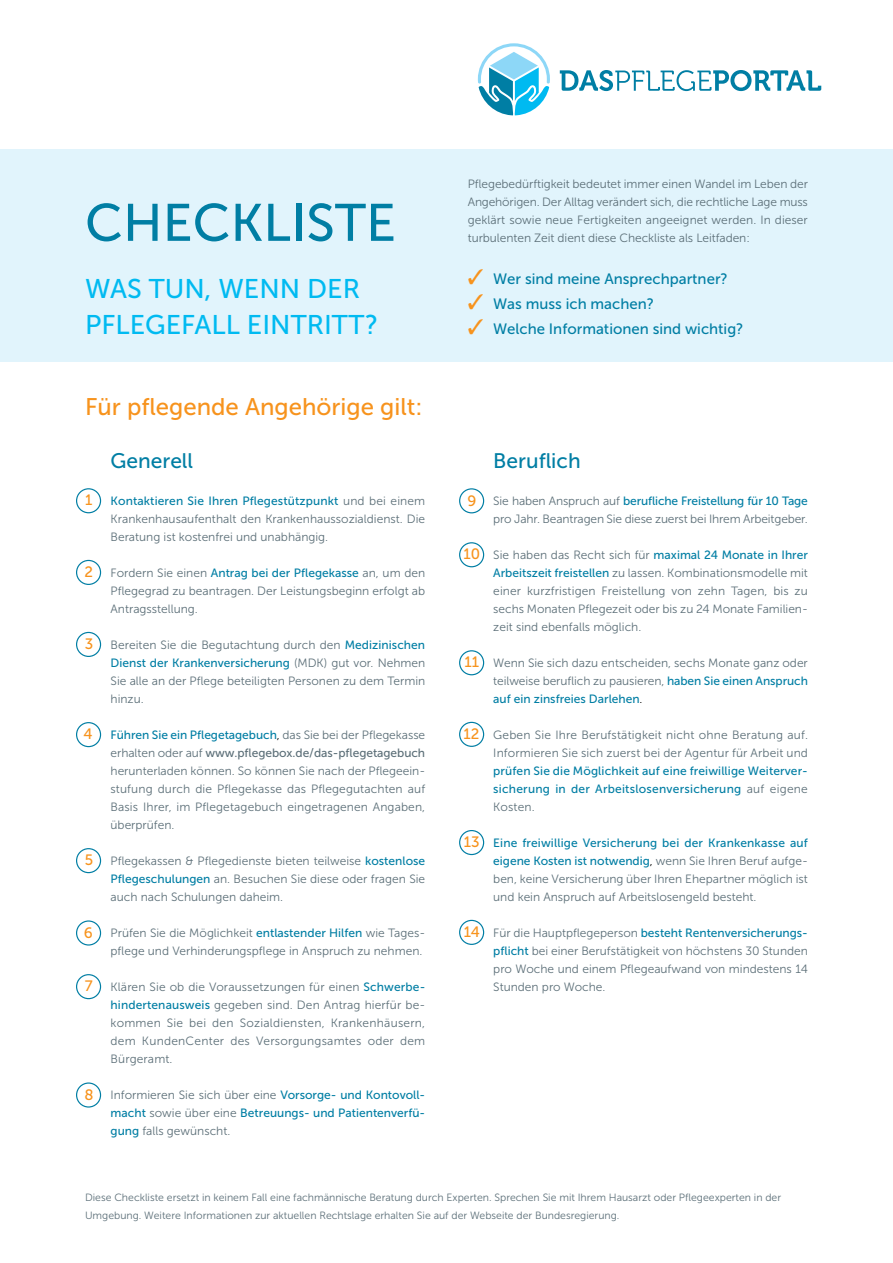
<style>
.page{position:relative;width:893px;height:1263px;background:#fff}
.page>*{position:absolute;margin:0;border:0;box-sizing:border-box;transform-origin:0 0}
.t1{font:52.5px "Museo Sans 500";color:#007ea4}
.t2{font:27px "Museo Sans 500";color:#00baf1}
.t3{font:24px "Museo Sans 500";color:#f7931d}
.t4{font:21px "Museo Sans 500";color:#007ea4}
.t5{font:15px "Museo Sans 500";color:#007ea4}
.t6{font:15px "Museo Sans 500";color:#f7931d}
.t7{font:12px/18px "Museo Sans 300";color:#5c6f78;text-align:justify}
.t8{font:12px/18px "Museo Sans 500";letter-spacing:.01em;color:#007ea4;text-align:justify}
.t9{font:10.5px "Museo Sans 300";color:#5c6f78}
.s1{font-family:"Museo Sans 500";color:#007ea4}
.s2{color:#000}
.s3{font-family:"Museo Sans 500"}
.s4{font-family:"Museo Sans 300";color:#5c6f78}
.s5{color:#f7931d}
</style>
<div class="page">
<div style="left:0;top:149px;width:893px;height:212px;background:#e1f4fc"></div>
<svg style="left:76px;top:488px;width:25px;height:25px"></svg>
<svg style="left:76px;top:560px;width:25px;height:25px"></svg>
<svg style="left:76px;top:632px;width:25px;height:25px"></svg>
<svg style="left:76px;top:722px;width:25px;height:25px"></svg>
<svg style="left:76px;top:848px;width:25px;height:25px"></svg>
<svg style="left:76px;top:920px;width:25px;height:25px"></svg>
<svg style="left:76px;top:974px;width:25px;height:25px"></svg>
<svg style="left:76px;top:1082px;width:25px;height:25px"></svg>
<svg style="left:459px;top:920px;width:25px;height:25px"></svg>
<svg style="left:459px;top:830px;width:25px;height:25px"></svg>
<svg style="left:459px;top:722px;width:25px;height:25px"></svg>
<svg style="left:459px;top:650px;width:25px;height:25px"></svg>
<svg style="left:459px;top:542px;width:25px;height:25px"></svg>
<svg style="left:459px;top:488px;width:25px;height:25px"></svg>
<svg style="left:478px;top:43px;width:72px;height:72px"></svg>
<svg style="left:560px;top:70px;width:261px;height:21px"></svg>
<p class="t1" style="left:85px;top:204px;width:312px">CHECKLISTE</p>
<p class="t2" style="left:85px;top:279px;width:276px">WAS TUN, WENN DER</p>
<p class="t2" style="left:85px;top:315px;width:295px">PFLEGEFALL EINTRITT?</p>
<p class="t3" style="left:85px;top:398px;width:339px">Für pflegende Angehörige gilt:</p>
<p class="t6" style="left:85px;top:495px;width:9px">1</p>
<p class="t6" style="left:85px;top:566px;width:10px">2</p>
<p class="t6" style="left:85px;top:638px;width:10px">3</p>
<p class="t6" style="left:84px;top:729px;width:11px">4</p>
<p class="t6" style="left:85px;top:855px;width:10px">5</p>
<p class="t6" style="left:84px;top:927px;width:10px">6</p>
<p class="t6" style="left:85px;top:981px;width:9px">7</p>
<p class="t6" style="left:84px;top:1089px;width:11px">8</p>
<p class="t4" style="left:111px;top:453px;width:84px">Generell</p>
<p class="t7" style="left:111px;top:493px;width:316px"><span class="s1">Kontaktieren Sie Ihren Pflegestützpunkt</span> und bei einem Krankenhausaufenthalt den Krankenhaussozialdienst. Die Beratung ist kostenfrei und unabhängig.</p>
<p class="t7" style="left:111px;top:565px;width:316px">Fordern Sie einen <span class="s1">Antrag bei der Pflegekasse</span> an, um den Pflegegrad zu beantragen. Der Leistungsbeginn erfolgt ab Antragsstellung.</p>
<p class="t7" style="left:111px;top:637px;width:316px">Bereiten Sie die Begutachtung durch den <span class="s1">Medizinischen Dienst der Krankenversicherung</span> (MDK) gut vor. Nehmen Sie alle an der Pflege beteiligten Personen zu dem Termin hinzu.</p>
<p class="t7" style="left:111px;top:727px;width:316px"><span class="s1">Führen Sie ein Pflegetagebuch</span><span class="s2">,</span> das Sie bei der Pflegekasse erhalten oder auf <span class="s3">www.pflegebox.de/das-pflegetagebuch </span>herunterladen können. So können Sie nach der Pflegeein&shy;stufung durch die Pflegekasse das Pflegegutachten auf Basis Ihrer, im Pflegetagebuch eingetragenen Angaben, überprüfen.</p>
<p class="t7" style="left:111px;top:853px;width:316px">Pflegekassen &amp; Pflegedienste bieten teilweise <span class="s1">kostenlose Pflegeschulungen</span> an. Besuchen Sie diese oder fragen Sie auch nach Schulungen daheim.</p>
<p class="t7" style="left:111px;top:925px;width:316px">Prüfen Sie die Möglichkeit <span class="s1">entlastender Hilfen</span> wie Tages&shy;pflege und Verhinderungspflege in Anspruch zu nehmen.</p>
<p class="t7" style="left:111px;top:979px;width:316px">Klären Sie ob die Voraussetzungen für einen <span class="s1">Schwerbe&shy;hindertenausweis</span> gegeben sind. Den Antrag hierfür be&shy;kommen Sie bei den Sozialdiensten, Krankenhäusern, dem KundenCenter des Versorgungsamtes oder dem Bürgeramt.</p>
<p class="t8" style="left:111px;top:1087px;width:316px"><span class="s4">Informieren Sie sich über eine</span> Vorsorge- und Kontovoll&shy;macht <span class="s4">sowie über eine</span> Betreuungs- und Patientenverfü&shy;gung <span class="s4">falls gewünscht.</span></p>
<p class="t7" style="left:468px;top:176px;width:342px">Pflegebedürftigkeit bedeutet immer einen Wandel im Leben der Angehörigen. Der Alltag verändert sich, die rechtliche Lage muss geklärt sowie neue Fertigkeiten angeeignet werden. In dieser turbulenten Zeit dient diese Checkliste als Leitfaden:</p>
<p class="t5" style="left:468px;top:274px;width:262px"><span class="s5">✓</span> Wer sind meine Ansprechpartner?</p>
<p class="t5" style="left:468px;top:299px;width:188px"><span class="s5">✓</span> Was muss ich machen?</p>
<p class="t5" style="left:468px;top:323px;width:277px"><span class="s5">✓</span> Welche Informationen sind wichtig?</p>
<p class="t6" style="left:467px;top:495px;width:10px">9</p>
<p class="t6" style="left:464px;top:549px;width:18px">10</p>
<p class="t6" style="left:465px;top:657px;width:16px">11</p>
<p class="t6" style="left:463px;top:728px;width:17px">12</p>
<p class="t6" style="left:464px;top:837px;width:17px">13</p>
<p class="t6" style="left:464px;top:926px;width:18px">14</p>
<p class="t4" style="left:493px;top:453px;width:89px">Beruflich</p>
<p class="t7" style="left:493px;top:493px;width:316px">Sie haben Anspruch auf <span class="s1">berufliche Freistellung für 10 Tage </span>pro Jahr. Beantragen Sie diese zuerst bei Ihrem Arbeitgeber.</p>
<p class="t7" style="left:493px;top:547px;width:316px">Sie haben das Recht sich für <span class="s1">maximal 24 Monate in Ihrer Arbeitszeit freistellen</span> zu lassen. Kombinationsmodelle mit einer kurzfristigen Freistellung von zehn Tagen, bis zu sechs Monaten Pflegezeit oder bis zu 24 Monate Familien&shy;zeit sind ebenfalls möglich.</p>
<p class="t7" style="left:493px;top:655px;width:316px">Wenn Sie sich dazu entscheiden, sechs Monate ganz oder teilweise beruflich zu pausieren, <span class="s1">haben Sie einen Anspruch auf ein zinsfreies Darlehen</span><span class="s2">.</span></p>
<p class="t7" style="left:493px;top:727px;width:316px">Geben Sie Ihre Berufstätigkeit nicht ohne Beratung auf.<br>Informieren Sie sich zuerst bei der Agentur für Arbeit und <span class="s1">prüfen Sie die Möglichkeit auf eine freiwillige Weiterver&shy;sicherung in der Arbeitslosenversicherung</span> auf eigene Kosten.</p>
<p class="t8" style="left:493px;top:835px;width:316px">Eine freiwillige Versicherung bei der Krankenkasse auf</p>
<p class="t7" style="left:493px;top:853px;width:316px"><span class="s1">eigene Kosten ist notwendig</span><span class="s2">,</span> wenn Sie Ihren Beruf aufge&shy;ben, keine Versicherung über Ihren Ehepartner möglich ist und kein Anspruch auf Arbeitslosengeld besteht.</p>
<p class="t7" style="left:493px;top:925px;width:316px">Für die Hauptpflegeperson <span class="s1">besteht Rentenversicherungs&shy;pflicht</span> bei einer Berufstätigkeit von höchstens 30 Stunden pro Woche und einem Pflegeaufwand von mindestens 14<br>Stunden pro Woche.</p>
<p class="t9" style="left:85px;top:1193px;width:698px">Diese Checkliste ersetzt in keinem Fall eine fachmännische Beratung durch Experten. Sprechen Sie mit Ihrem Hausarzt oder Pflegeexperten in der</p>
<p class="t9" style="left:85px;top:1211px;width:536px">Umgebung. Weitere Informationen zur aktuellen Rechtslage erhalten Sie auf der Webseite der Bundesregierung.</p>
</div>
